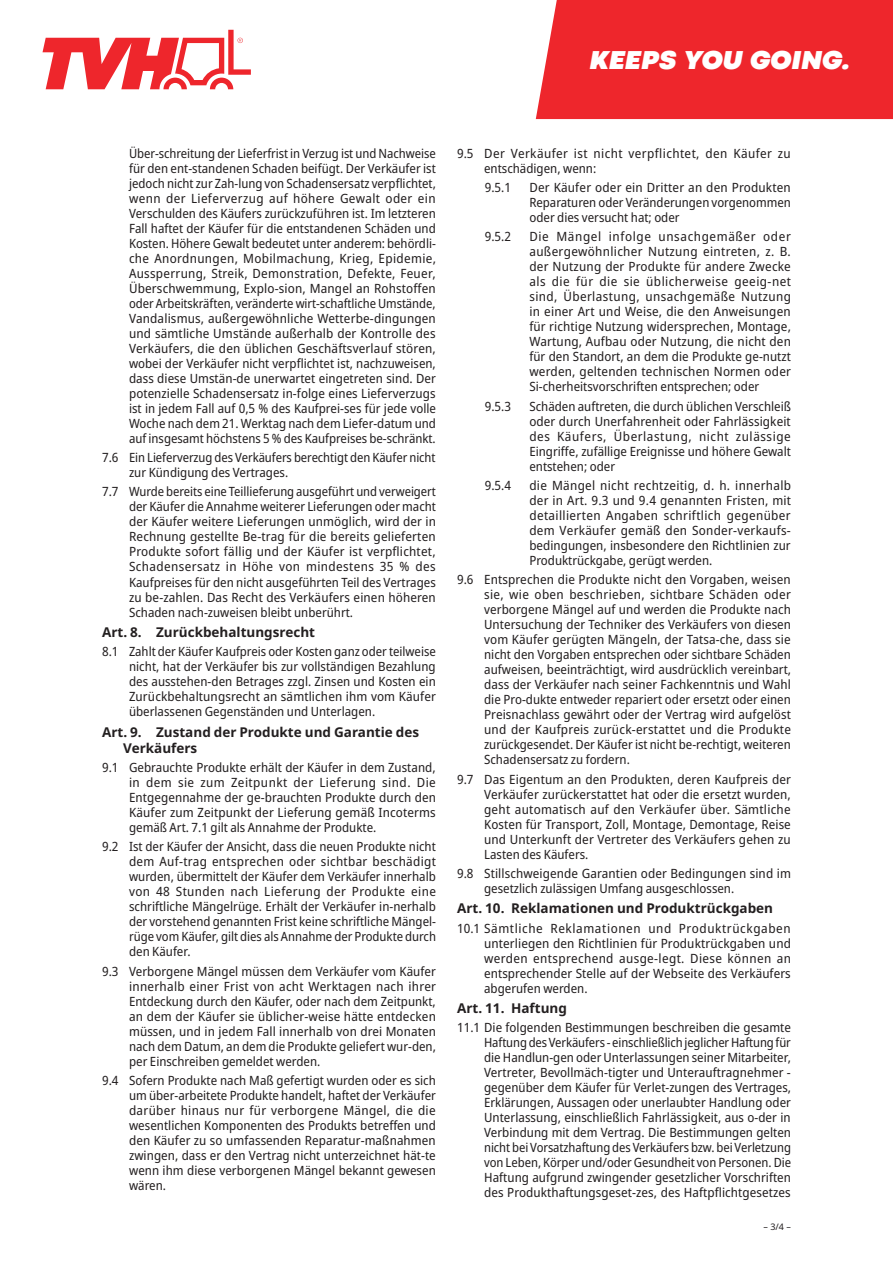
<style>
.page{position:relative;width:893px;height:1263px;background:#fff}
.page>*{position:absolute;margin:0;border:0;box-sizing:border-box;transform-origin:0 0}
.t1{font:italic 900 27px "Codec Pro";letter-spacing:.015em;color:#fff}
.t2{font:700 13.5px/16.2px "Noto Sans";color:#231f20}
.t3{font:semi-condensed 12.75px/15px "Noto Sans";color:#231f20;text-align:justify}
.t4{font:semi-condensed 12.75px/15px "Noto Sans";letter-spacing:.03em;color:#231f20}
.t5{font:9px "Noto Sans";color:#231f20}
</style>
<div class="page">
<div style="left:536px;top:0;width:357px;height:119px;background:#ee262c"></div>
<svg style="left:42px;top:29px;width:209px;height:61px"></svg>
<h1 class="t1" style="left:590px;top:39px;width:262px">KEEPS YOU GOING.</h1>
<p class="t3" style="left:129px;top:146px;width:308px">Über-schreitung der Lieferfrist in Verzug ist und Nachweise für den ent-standenen Schaden beifügt. Der Verkäufer ist jedoch nicht zur Zah-lung von Schadensersatz verpflichtet, wenn der Lieferverzug auf höhere Gewalt oder ein Verschulden des Käufers zurückzuführen ist. Im letzteren Fall haftet der Käufer für die entstandenen Schäden und Kosten. Höhere Gewalt bedeutet unter anderem: behördli&shy;che Anordnungen, Mobilmachung, Krieg, Epidemie, Aussperrung, Streik, Demonstration, Defekte, Feuer, Überschwemmung, Explo-sion, Mangel an Rohstoffen oder Arbeitskräften, veränderte wirt-schaftliche Umstände, Vandalismus, außergewöhnliche Wetterbe-dingungen und sämtliche Umstände außerhalb der Kontrolle des Verkäufers, die den üblichen Geschäftsverlauf stören, wobei der Verkäufer nicht verpflichtet ist, nachzuweisen, dass diese Umstän-de unerwartet eingetreten sind. Der potenzielle Schadensersatz in-folge eines Lieferverzugs ist in jedem Fall auf 0,5 % des Kaufprei-ses für jede volle Woche nach dem 21. Werktag nach dem Liefer-datum und auf insgesamt höchstens 5 % des Kaufpreises be-schränkt.</p>
<p class="t3" style="left:129px;top:450px;width:308px;text-indent:-27px">7.6 Ein Lieferverzug des Verkäufers berechtigt den Käufer nicht zur Kündigung des Vertrages.</p>
<p class="t3" style="left:129px;top:485px;width:308px;text-indent:-27px">7.7 Wurde bereits eine Teillieferung ausgeführt und verweigert der Käufer die Annahme weiterer Lieferungen oder macht der Käufer weitere Lieferungen unmöglich, wird der in Rechnung gestellte Be-trag für die bereits gelieferten Produkte sofort fällig und der Käufer ist verpflichtet, Schadensersatz in Höhe von mindestens 35 % des Kaufpreises für den nicht ausgeführten Teil des Vertrages zu be-zahlen. Das Recht des Verkäufers einen höheren Schaden nach-zuweisen bleibt unberührt.</p>
<p class="t2" style="left:102px;top:624px;width:215px">Art. 8. Zurückbehaltungsrecht</p>
<p class="t3" style="left:129px;top:644px;width:308px;text-indent:-27px">8.1 Zahlt der Käufer Kaufpreis oder Kosten ganz oder teilweise nicht, hat der Verkäufer bis zur vollständigen Bezahlung des ausstehen-den Betrages zzgl. Zinsen und Kosten ein Zurückbehaltungsrecht an sämtlichen ihm vom Käufer überlassenen Gegenständen und Unterlagen.</p>
<p class="t2" style="left:123px;top:724px;width:297px;text-indent:-21px">Art. 9. Zustand der Produkte und Garantie des<br>Verkäufers</p>
<p class="t3" style="left:129px;top:760px;width:308px;text-indent:-27px">9.1 Gebrauchte Produkte erhält der Käufer in dem Zustand, in dem sie zum Zeitpunkt der Lieferung sind. Die Entgegennahme der ge-brauchten Produkte durch den Käufer zum Zeitpunkt der Lieferung gemäß Incoterms gemäß Art. 7.1 gilt als Annahme der Produkte.</p>
<p class="t3" style="left:129px;top:839px;width:308px;text-indent:-27px">9.2 Ist der Käufer der Ansicht, dass die neuen Produkte nicht dem Auf-trag entsprechen oder sichtbar beschädigt wurden, übermittelt der Käufer dem Verkäufer innerhalb von 48 Stunden nach Lieferung der Produkte eine schriftliche Mängelrüge. Erhält der Verkäufer in-nerhalb der vorstehend genannten Frist keine schriftliche Mängel&shy;rüge vom Käufer, gilt dies als Annahme der Produkte durch den Käufer.</p>
<p class="t3" style="left:129px;top:964px;width:309px;text-indent:-27px">9.3 Verborgene Mängel müssen dem Verkäufer vom Käufer innerhalb einer Frist von acht Werktagen nach ihrer Entdeckung durch den Käufer, oder nach dem Zeitpunkt, an dem der Käufer sie üblicher-weise hätte entdecken müssen, und in jedem Fall innerhalb von drei Monaten nach dem Datum, an dem die Produkte geliefert wur-den, per Einschreiben gemeldet werden.</p>
<p class="t3" style="left:129px;top:1073px;width:308px;text-indent:-27px">9.4 Sofern Produkte nach Maß gefertigt wurden oder es sich um über-arbeitete Produkte handelt, haftet der Verkäufer darüber hinaus nur für verborgene Mängel, die die wesentlichen Komponenten des Produkts betreffen und den Käufer zu so umfassenden Reparatur-maßnahmen zwingen, dass er den Vertrag nicht unterzeichnet hät-te wenn ihm diese verborgenen Mängel bekannt gewesen wären.</p>
<p class="t4" style="left:484px;top:146px;width:308px;text-indent:-27px">9.5 Der Verkäufer ist nicht verpflichtet, den Käufer zu entschädigen, wenn:</p>
<p class="t3" style="left:485px;top:180px;width:28px">9.5.1</p>
<p class="t3" style="left:529px;top:180px;width:263px">Der Käufer oder ein Dritter an den Produkten Reparaturen oder Veränderungen vorgenommen oder dies versucht hat; oder</p>
<p class="t3" style="left:485px;top:230px;width:28px">9.5.2</p>
<p class="t3" style="left:529px;top:230px;width:263px">Die Mängel infolge unsachgemäßer oder außergewöhnlicher Nutzung eintreten, z. B. der Nutzung der Produkte für andere Zwecke als die für die sie üblicherweise geeig-net sind, Überlastung, unsachgemäße Nutzung in einer Art und Weise, die den Anweisungen für richtige Nutzung widersprechen, Montage, Wartung, Aufbau oder Nutzung, die nicht den für den Standort, an dem die Produkte ge-nutzt werden, geltenden technischen Normen oder Si-cherheitsvorschriften entsprechen; oder</p>
<p class="t3" style="left:485px;top:399px;width:28px">9.5.3</p>
<p class="t3" style="left:529px;top:399px;width:263px">Schäden auftreten, die durch üblichen Verschleiß oder durch Unerfahrenheit oder Fahrlässigkeit des Käufers, Überlastung, nicht zulässige Eingriffe, zufällige Ereignisse und höhere Gewalt entstehen; oder</p>
<p class="t3" style="left:485px;top:478px;width:28px">9.5.4</p>
<p class="t3" style="left:529px;top:478px;width:263px">die Mängel nicht rechtzeitig, d. h. innerhalb der in Art. 9.3 und 9.4 genannten Fristen, mit detaillierten Angaben schriftlich gegenüber dem Verkäufer gemäß den Sonder-verkaufs&shy;bedingungen, insbesondere den Richtlinien zur Produktrückgabe, gerügt werden.</p>
<p class="t3" style="left:484px;top:572px;width:308px;text-indent:-27px">9.6 Entsprechen die Produkte nicht den Vorgaben, weisen sie, wie oben beschrieben, sichtbare Schäden oder verborgene Mängel auf und werden die Produkte nach Untersuchung der Techniker des Verkäufers von diesen vom Käufer gerügten Mängeln, der Tatsa-che, dass sie nicht den Vorgaben entsprechen oder sichtbare Schäden aufweisen, beeinträchtigt, wird ausdrücklich vereinbart, dass der Verkäufer nach seiner Fachkenntnis und Wahl die Pro-dukte entweder repariert oder ersetzt oder einen Preisnachlass gewährt oder der Vertrag wird aufgelöst und der Kaufpreis zurück-erstattet und die Produkte zurückgesendet. Der Käufer ist nicht be-rechtigt, weiteren Schadensersatz zu fordern.</p>
<p class="t3" style="left:484px;top:772px;width:308px;text-indent:-27px">9.7 Das Eigentum an den Produkten, deren Kaufpreis der Verkäufer zurückerstattet hat oder die ersetzt wurden, geht automatisch auf den Verkäufer über. Sämtliche Kosten für Transport, Zoll, Montage, Demontage, Reise und Unterkunft der Vertreter des Verkäufers gehen zu Lasten des Käufers.</p>
<p class="t3" style="left:484px;top:866px;width:308px;text-indent:-27px">9.8 Stillschweigende Garantien oder Bedingungen sind im gesetzlich zulässigen Umfang ausgeschlossen.</p>
<p class="t2" style="left:457px;top:900px;width:317px">Art. 10. Reklamationen und Produktrückgaben</p>
<p class="t3" style="left:484px;top:921px;width:308px;text-indent:-27px">10.1 Sämtliche Reklamationen und Produktrückgaben unterliegen den Richtlinien für Produktrückgaben und werden entsprechend ausge-legt. Diese können an entsprechender Stelle auf der Webseite des Verkäufers abgerufen werden.</p>
<p class="t2" style="left:457px;top:1000px;width:111px">Art. 11. Haftung</p>
<p class="t3" style="left:484px;top:1020px;width:308px;text-indent:-27px">11.1 Die folgenden Bestimmungen beschreiben die gesamte Haftung des Verkäufers - einschließlich jeglicher Haftung für die Handlun-gen oder Unterlassungen seiner Mitarbeiter, Vertreter, Bevollmäch-tigter und Unterauftragnehmer - gegenüber dem Käufer für Verlet-zungen des Vertrages, Erklärungen, Aussagen oder unerlaubter Handlung oder Unterlassung, einschließlich Fahrlässigkeit, aus o-der in Verbindung mit dem Vertrag. Die Bestimmungen gelten nicht bei Vorsatzhaftung des Verkäufers bzw. bei Verletzung von Leben, Körper und/oder Gesundheit von Personen. Die Haftung aufgrund zwingender gesetzlicher Vorschriften des Produkthaftungsgeset-zes, des Haftpflichtgesetzes</p>
<p class="t5" style="left:764px;top:1220px;width:29px">– 3/4 –</p>
</div>
